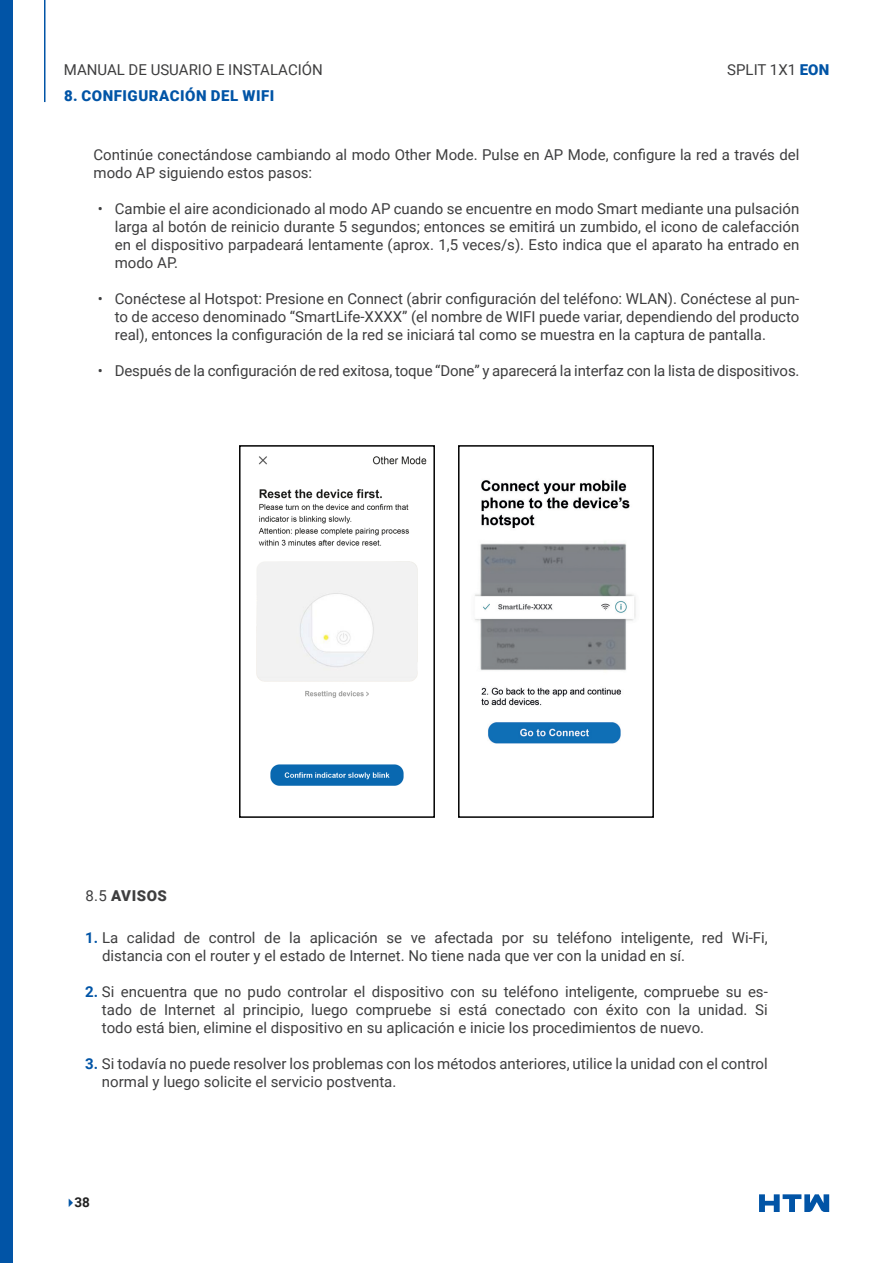
<style>
.page{position:relative;width:893px;height:1263px;background:#fff}
.page>*{position:absolute;margin:0;border:0;box-sizing:border-box;transform-origin:0 0}
.Text{font:15px/18px "Roboto";color:#3e3e3f}
.t1{font:900 15px "Roboto";letter-spacing:.035em;color:#0154a6}
.Head{font:900 15px "Roboto";letter-spacing:.035em;color:#3e3e3f}
.t2{font:700 13.5px "Roboto";color:#222}
.s1{font-weight:900;color:#0154a6}
.s2{font-weight:400}
.s3{font-weight:700;color:#0154a6}
.s4{color:#0154a6}
</style>
<div class="page">
<hr style="left:44px;top:0;width:1px;height:102px;background:#0154a6">
<div style="left:0;top:0;width:13px;height:1263px;background:#0154a6"></div>
<svg style="left:759px;top:1194px;width:70px;height:18px"></svg>
<img style="left:256px;top:456px;width:171px;height:330px">
<div style="left:239px;top:445px;width:196px;height:373px;border:2px solid #000"></div>
<img style="left:475px;top:480px;width:161px;height:264px">
<div style="left:458px;top:445px;width:196px;height:373px;border:2px solid #000"></div>
<p class="Text" style="left:64px;top:60px;width:261px">MANUAL DE USUARIO E INSTALACIÓN</p>
<p class="Text" style="left:727px;top:60px;width:103px">SPLIT 1X1 <span class="s1">EON</span></p>
<p class="t1" style="left:64px;top:85px;width:212px">8. CONFIGURACIÓN DEL WIFI</p>
<p class="Text" style="left:94px;top:145px;width:707px">Continúe conectándose cambiando al modo Other Mode. Pulse en AP Mode, configure la red a través del modo AP siguiendo estos pasos:</p>
<p class="Text" style="left:115px;top:199px;width:686px;text-align:justify;text-indent:-17px">• Cambie el aire acondicionado al modo AP cuando se encuentre en modo Smart mediante una pulsación larga al botón de reinicio durante 5 segundos; entonces se emitirá un zumbido, el icono de calefacción en el dispositivo parpadeará lentamente (aprox. 1,5 veces/s). Esto indica que el aparato ha entrado en modo AP.</p>
<p class="Text" style="left:115px;top:289px;width:686px;text-align:justify;text-indent:-17px">• Conéctese al Hotspot: Presione en Connect (abrir configuración del teléfono: WLAN). Conéctese al pun&shy;to de acceso denominado “SmartLife‐XXXX” (el nombre de WIFI puede variar, dependiendo del producto real), entonces la configuración de la red se iniciará tal como se muestra en la captura de pantalla.</p>
<p class="Text" style="left:98px;top:361px;width:703px">• Después de la configuración de red exitosa, toque “Done” y aparecerá la interfaz con la lista de dispositivos.</p>
<p class="Head" style="left:86px;top:885px;width:83px"><span class="s2">8.5</span> AVISOS</p>
<p class="Text" style="left:102px;top:928px;width:667px;text-indent:-17px"><span class="s3">1.</span> La calidad de control de la aplicación se ve afectada por su teléfono inteligente, red Wi-Fi, distancia con el router y el estado de Internet. No tiene nada que ver con la unidad en sí.</p>
<p class="Text" style="left:102px;top:982px;width:667px;text-align:justify;text-indent:-17px"><span class="s3">2.</span> Si encuentra que no pudo controlar el dispositivo con su teléfono inteligente, compruebe su es&shy;tado de Internet al principio, luego compruebe si está conectado con éxito con la unidad. Si todo está bien, elimine el dispositivo en su aplicación e inicie los procedimientos de nuevo.</p>
<p class="Text" style="left:102px;top:1054px;width:667px;text-indent:-17px"><span class="s3">3.</span> Si todavía no puede resolver los problemas con los métodos anteriores, utilice la unidad con el control normal y luego solicite el servicio postventa.</p>
<p class="t2" style="left:64px;top:1193px;width:28px"><span class="s4">✔</span>38</p>
</div>
